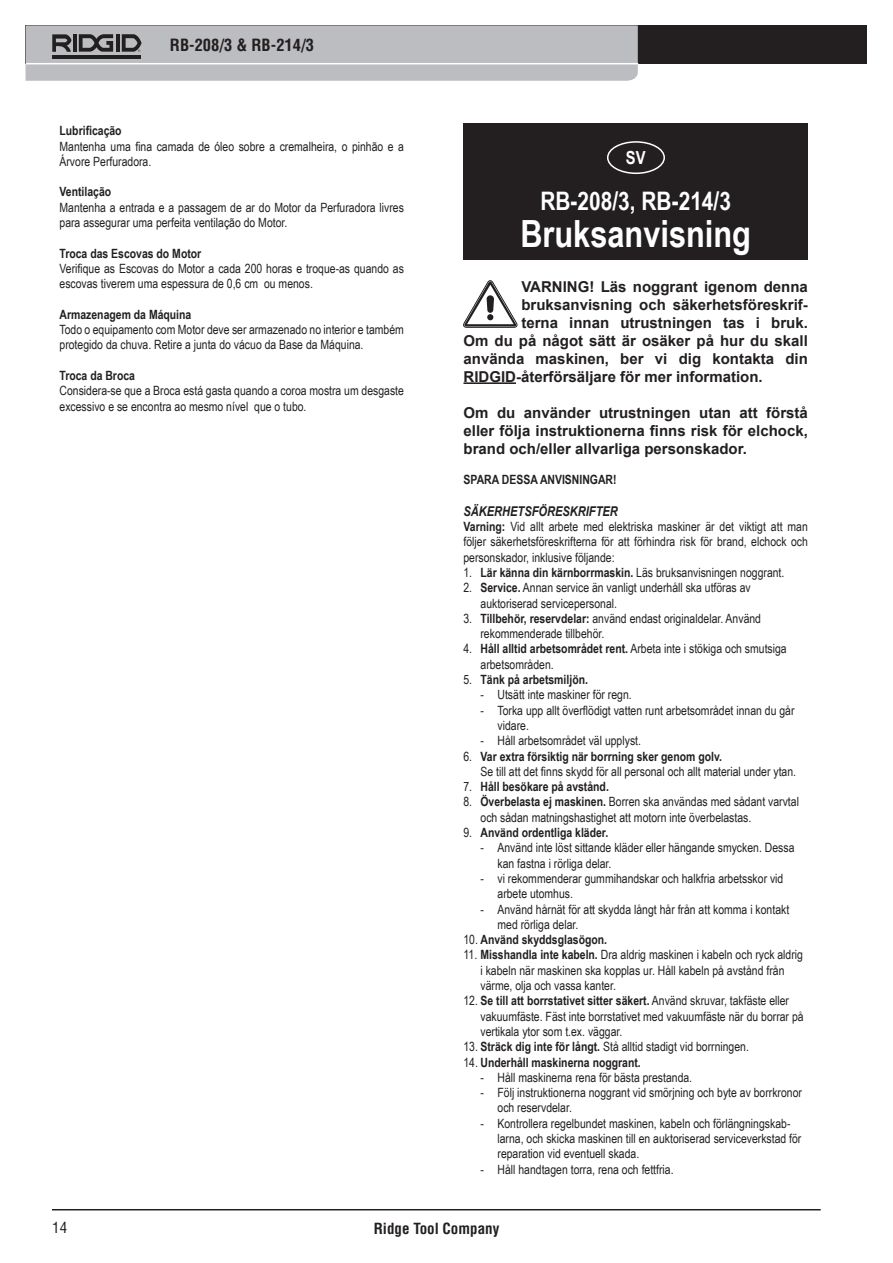
<style>
.page{position:relative;width:893px;height:1263px;background:#fff}
.page>*{position:absolute;margin:0;border:0;box-sizing:border-box;transform-origin:0 0}
.t1{font:700 37.5px "Arial Narrow";color:#fff}
.t2{font:700 25.5px "Arial Narrow";color:#fff}
.t3{font:700 18px "Arial Narrow";color:#fff}
.t4{font:700 condensed 16.5px "Helvetica";color:#231f20}
.t5{font:700 15px/18px "Arial";color:#231f20;text-align:justify}
.t6{font:700 condensed 15px "Helvetica";color:#231f20}
.t7{font:condensed 15px "Helvetica";color:#231f20}
.t8{font:italic 700 13.5px "Arial Narrow";color:#231f20}
.t9{font:12.75px/15.3px "Arial Narrow";color:#231f20}
.t10{font:700 12.75px "Arial Narrow";color:#231f20}
.s1{font-weight:700}
.s2{font-weight:400}
</style>
<div class="page">
<hr style="left:52px;top:1209px;width:769px;height:1px;background:#231f20">
<div style="left:26px;top:25px;width:841px;height:39px;background:#231f20"></div>
<svg style="left:26px;top:25px;width:613px;height:56px;background:#b5b6b9"></svg>
<hr style="left:26px;top:63px;width:612px;height:1px;background:#fff">
<hr style="left:463px;top:382px;width:53px;height:2px;background:#231f20">
<div style="left:463px;top:123px;width:345px;height:136px;background:#231f20"></div>
<div style="left:607px;top:141px;width:58px;height:33px;border:2px solid #fff;border-radius:50%"></div>
<svg style="left:463px;top:281px;width:54px;height:46px"></svg>
<p class="t4" style="left:170px;top:35px;width:145px">RB-208/3 &amp; RB-214/3</p>
<p class="t10" style="left:60px;top:121px;width:64px">Lubrificação</p>
<p class="t9" style="left:60px;top:138px;width:346px">Mantenha uma fina camada de óleo sobre a cremalheira, o pinhão e a<br>Árvore Perfuradora.</p>
<p class="t10" style="left:60px;top:182px;width:53px">Ventilação</p>
<p class="t9" style="left:60px;top:199px;width:346px">Mantenha a entrada e a passagem de ar do Motor da Perfuradora livres para assegurar uma perfeita ventilação do Motor.</p>
<p class="t10" style="left:60px;top:243px;width:143px">Troca das Escovas do Motor</p>
<p class="t9" style="left:60px;top:260px;width:346px">Verifique as Escovas do Motor a cada 200 horas e troque-as quando as escovas tiverem uma espessura de 0,6 cm ou menos.</p>
<p class="t10" style="left:60px;top:305px;width:133px">Armazenagem da Máquina</p>
<p class="t9" style="left:60px;top:322px;width:346px">Todo o equipamento com Motor deve ser armazenado no interior e também protegido da chuva. Retire a junta do vácuo da Base da Máquina.</p>
<p class="t10" style="left:60px;top:366px;width:77px">Troca da Broca</p>
<p class="t9" style="left:60px;top:383px;width:346px">Considera-se que a Broca está gasta quando a coroa mostra um desgaste excessivo e se encontra ao mesmo nível que o tubo.</p>
<h3 class="t3" style="left:626px;top:144px;width:21px">SV</h3>
<h2 class="t2" style="left:540px;top:181px;width:192px">RB-208/3, RB-214/3</h2>
<h1 class="t1" style="left:520px;top:206px;width:232px">Bruksanvisning</h1>
<p class="t5" style="left:521px;top:278px;width:288px">VARNING! Läs noggrant igenom denna</p>
<p class="t5" style="left:521px;top:296px;width:288px">bruksanvisning och säkerhetsföreskrif-</p>
<p class="t5" style="left:521px;top:314px;width:288px">terna innan utrustningen tas i bruk.</p>
<p class="t5" style="left:463px;top:332px;width:346px">Om du på något sätt är osäker på hur du skall</p>
<p class="t5" style="left:463px;top:350px;width:346px">använda maskinen, ber vi dig kontakta din</p>
<p class="t5" style="left:463px;top:368px;width:301px">RIDGID--återförsäljare för mer information.</p>
<p class="t5" style="left:463px;top:404px;width:346px">Om du använder utrustningen utan att förstå eller följa instruktionerna finns risk för elchock, brand och/eller allvarliga personskador.</p>
<p class="t10" style="left:463px;top:470px;width:155px">SPARA DESSA ANVISNINGAR!</p>
<p class="t8" style="left:463px;top:501px;width:156px">SÄKERHETSFÖRESKRIFTER</p>
<p class="t9" style="left:463px;top:518px;width:346px;text-align:justify"><span class="s1">Varning:</span> Vid allt arbete med elektriska maskiner är det viktigt att man följer säkerhetsföreskrifterna för att förhindra risk för brand, elchock och personskador, inklusive följande:</p>
<p class="t9" style="left:463px;top:564px;width:322px">1. <span class="s1">Lär känna din kärnborrmaskin.</span> Läs bruksanvisningen noggrant.</p>
<p class="t9" style="left:480px;top:580px;width:272px;text-indent:-17px">2. <span class="s1">Service.</span> Annan service än vanligt underhåll ska utföras av auktoriserad servicepersonal.</p>
<p class="t9" style="left:480px;top:610px;width:282px;text-indent:-17px">3. <span class="s1">Tillbehör, reservdelar:</span> använd endast originaldelar. Använd rekommenderade tillbehör.</p>
<p class="t9" style="left:480px;top:641px;width:308px;text-indent:-17px">4. <span class="s1">Håll alltid arbetsområdet rent.</span> Arbeta inte i stökiga och smutsiga arbetsområden.</p>
<p class="t10" style="left:463px;top:670px;width:126px"><span class="s2">5.</span> Tänk på arbetsmiljön.</p>
<p class="t9" style="left:480px;top:687px;width:153px">- Utsätt inte maskiner för regn.</p>
<p class="t9" style="left:497px;top:702px;width:298px;text-indent:-17px">- Torka upp allt överflödigt vatten runt arbetsområdet innan du går vidare.</p>
<p class="t9" style="left:480px;top:733px;width:162px">- Håll arbetsområdet väl upplyst.</p>
<p class="t9" style="left:480px;top:748px;width:317px;text-indent:-17px">6. <span class="s1">Var extra försiktig när borrning sker genom golv.<br></span>Se till att det finns skydd för all personal och allt material under ytan.</p>
<p class="t10" style="left:463px;top:777px;width:147px"><span class="s2">7.</span> Håll besökare på avstånd.</p>
<p class="t9" style="left:480px;top:794px;width:320px;text-indent:-17px">8. <span class="s1">Överbelasta ej maskinen.</span> Borren ska användas med sådant varvtal och sådan matningshastighet att motorn inte överbelastas.</p>
<p class="t10" style="left:463px;top:823px;width:146px"><span class="s2">9.</span> Använd ordentliga kläder.</p>
<p class="t9" style="left:497px;top:840px;width:298px;text-indent:-17px">- Använd inte löst sittande kläder eller hängande smycken. Dessa kan fastna i rörliga delar.</p>
<p class="t9" style="left:497px;top:870px;width:287px;text-indent:-17px">- vi rekommenderar gummihandskar och halkfria arbetsskor vid arbete utomhus.</p>
<p class="t9" style="left:497px;top:901px;width:293px;text-indent:-17px">- Använd hårnät för att skydda långt hår från att komma i kontakt med rörliga delar.</p>
<p class="t10" style="left:463px;top:930px;width:145px"><span class="s2">10.</span> Använd skyddsglasögon.</p>
<p class="t9" style="left:480px;top:947px;width:324px;text-indent:-17px">11. <span class="s1">Misshandla inte kabeln.</span> Dra aldrig maskinen i kabeln och ryck aldrig i kabeln när maskinen ska kopplas ur. Håll kabeln på avstånd från värme, olja och vassa kanter.</p>
<p class="t9" style="left:480px;top:993px;width:325px;text-indent:-17px">12. <span class="s1">Se till att borrstativet sitter säkert.</span> Använd skruvar, takfäste eller vakuumfäste. Fäst inte borrstativet med vakuumfäste när du borrar på vertikala ytor som t.ex. väggar.</p>
<p class="t9" style="left:463px;top:1039px;width:287px">13. <span class="s1">Sträck dig inte för långt.</span> Stå alltid stadigt vid borrningen.</p>
<p class="t10" style="left:463px;top:1052px;width:179px"><span class="s2">14.</span> Underhåll maskinerna noggrant.</p>
<p class="t9" style="left:480px;top:1069px;width:213px">- Håll maskinerna rena för bästa prestanda.</p>
<p class="t9" style="left:497px;top:1084px;width:306px;text-indent:-17px">- Följ instruktionerna noggrant vid smörjning och byte av borrkronor och reservdelar.</p>
<p class="t9" style="left:497px;top:1115px;width:305px;text-indent:-17px">- Kontrollera regelbundet maskinen, kabeln och förlängningskab&shy;larna, och skicka maskinen till en auktoriserad serviceverkstad för reparation vid eventuell skada.</p>
<p class="t9" style="left:480px;top:1161px;width:195px">- Håll handtagen torra, rena och fettfria.</p>
<p class="t7" style="left:52px;top:1218px;width:8px">14</p>
<p class="t6" style="left:374px;top:1219px;width:127px">Ridge Tool Company</p>
</div>
